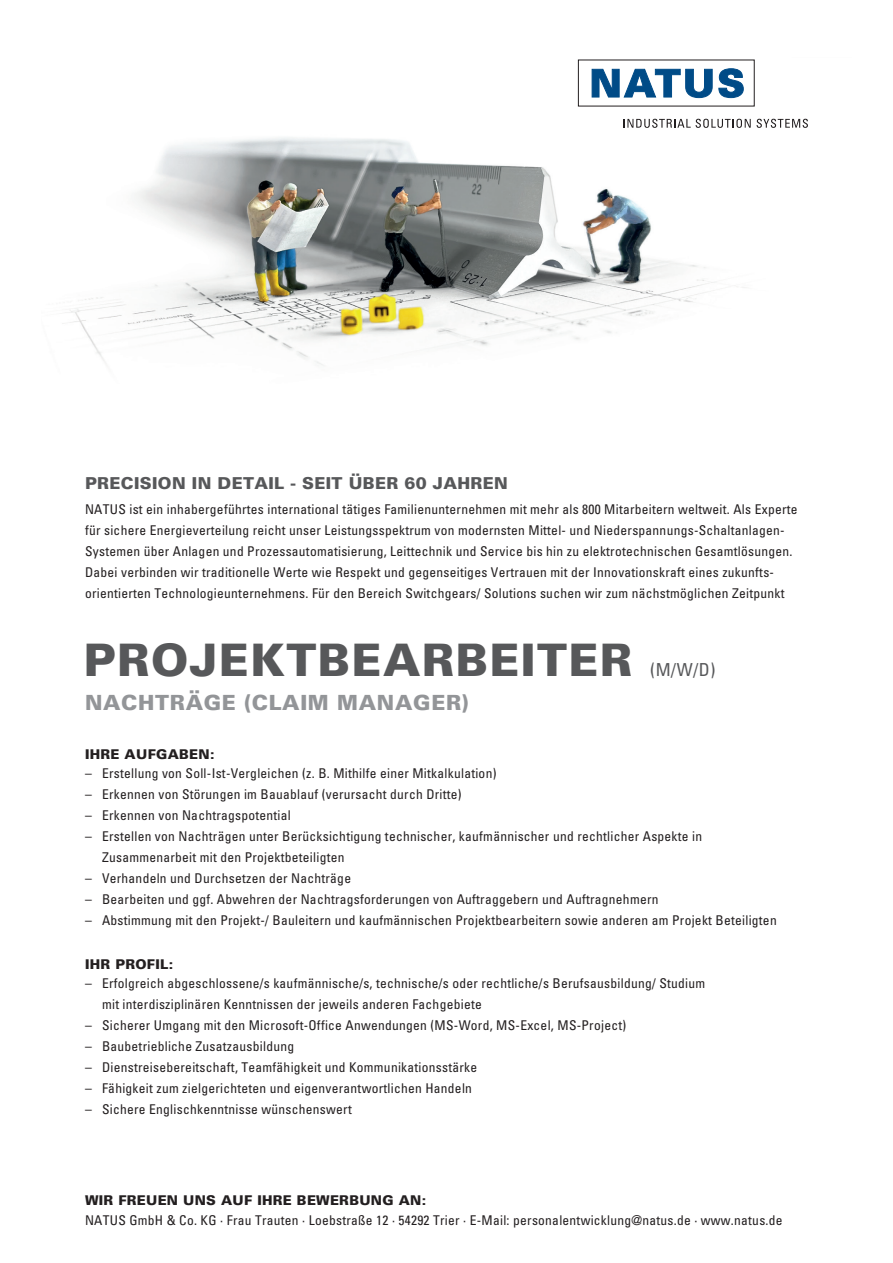
<style>
.page{position:relative;width:893px;height:1263px;background:#fff}
.page>*{position:absolute;margin:0;border:0;box-sizing:border-box;transform-origin:0 0}
.t1{font:900 45px "Univers";letter-spacing:.03em;color:#57585a}
.t2{font:900 21px "Univers";letter-spacing:.03em;color:#939598}
.t3{font:condensed 18px "Univers";color:#57585a}
.t4{font:900 16.5px "Univers";letter-spacing:.02em;color:#57585a}
.t5{font:condensed 13.5px "Univers";letter-spacing:.02em;color:#231f20}
.t6{font:900 13.5px "Univers";letter-spacing:.02em;color:#231f20}
</style>
<div class="page">
<img style="left:62px;top:59px;width:745px;height:307px">
<div style="left:578px;top:60px;width:176px;height:46px;background:#fff"></div>
<svg style="left:591px;top:68px;width:153px;height:31px"></svg>
<svg style="left:623px;top:119px;width:128px;height:9px"></svg>
<svg style="left:757px;top:119px;width:51px;height:9px"></svg>
<p class="t4" style="left:85px;top:472px;width:424px">PRECISION IN DETAIL - SEIT ÜBER 60 JAHREN</p>
<p class="t5" style="left:85px;top:500px;width:714px">NATUS ist ein inhabergeführtes international tätiges Familienunternehmen mit mehr als 800 Mitarbeitern weltweit. Als Experte</p>
<p class="t5" style="left:85px;top:521px;width:701px">für sichere Energieverteilung reicht unser Leistungsspektrum von modernsten Mittel- und Niederspannungs-Schaltanlagen-</p>
<p class="t5" style="left:85px;top:542px;width:709px">Systemen über Anlagen und Prozessautomatisierung, Leittechnik und Service bis hin zu elektrotechnischen Gesamtlösungen.</p>
<p class="t5" style="left:85px;top:563px;width:690px">Dabei verbinden wir traditionelle Werte wie Respekt und gegenseitiges Vertrauen mit der Innovationskraft eines zukunfts-</p>
<p class="t5" style="left:85px;top:584px;width:701px">orientierten Technologieunternehmens. Für den Bereich Switchgears/ Solutions suchen wir zum nächstmöglichen Zeitpunkt</p>
<p class="t1" style="left:83px;top:632px;width:551px">PROJEKTBEARBEITER</p>
<p class="t3" style="left:650px;top:658px;width:67px">(M/W/D)</p>
<p class="t2" style="left:85px;top:689px;width:385px">NACHTRÄGE (CLAIM MANAGER)</p>
<p class="t6" style="left:85px;top:745px;width:131px">IHRE AUFGABEN:</p>
<p class="t5" style="left:85px;top:765px;width:413px">– Erstellung von Soll-Ist-Vergleichen (z. B. Mithilfe einer Mitkalkulation)</p>
<p class="t5" style="left:85px;top:786px;width:378px">– Erkennen von Störungen im Bauablauf (verursacht durch Dritte)</p>
<p class="t5" style="left:85px;top:807px;width:207px">– Erkennen von Nachtragspotential</p>
<p class="t5" style="left:85px;top:828px;width:619px">– Erstellen von Nachträgen unter Berücksichtigung technischer, kaufmännischer und rechtlicher Aspekte in</p>
<p class="t5" style="left:102px;top:849px;width:244px">Zusammenarbeit mit den Projektbeteiligten</p>
<p class="t5" style="left:85px;top:870px;width:268px">– Verhandeln und Durchsetzen der Nachträge</p>
<p class="t5" style="left:85px;top:891px;width:575px">– Bearbeiten und ggf. Abwehren der Nachtragsforderungen von Auftraggebern und Auftragnehmern</p>
<p class="t5" style="left:85px;top:912px;width:693px">– Abstimmung mit den Projekt-/ Bauleitern und kaufmännischen Projektbearbeitern sowie anderen am Projekt Beteiligten</p>
<p class="t6" style="left:85px;top:955px;width:90px">IHR PROFIL:</p>
<p class="t5" style="left:85px;top:975px;width:622px">– Erfolgreich abgeschlossene/s kaufmännische/s, technische/s oder rechtliche/s Berufsausbildung/ Studium</p>
<p class="t5" style="left:102px;top:996px;width:381px">mit interdisziplinären Kenntnissen der jeweils anderen Fachgebiete</p>
<p class="t5" style="left:85px;top:1017px;width:543px">– Sicherer Umgang mit den Microsoft-Office Anwendungen (MS-Word, MS-Excel, MS-Project)</p>
<p class="t5" style="left:85px;top:1038px;width:211px">– Baubetriebliche Zusatzausbildung</p>
<p class="t5" style="left:85px;top:1059px;width:394px">– Dienstreisebereitschaft, Teamfähigkeit und Kommunikationsstärke</p>
<p class="t5" style="left:85px;top:1080px;width:388px">– Fähigkeit zum zielgerichteten und eigenverantwortlichen Handeln</p>
<p class="t5" style="left:85px;top:1101px;width:268px">– Sichere Englischkenntnisse wünschenswert</p>
<p class="t6" style="left:85px;top:1192px;width:343px">WIR FREUEN UNS AUF IHRE BEWERBUNG AN:</p>
<p class="t5" style="left:85px;top:1211px;width:699px">NATUS GmbH &amp; Co. KG · Frau Trauten · Loebstraße 12 · 54292 Trier · E-Mail: personalentwicklung@natus.de · www.natus.de</p>
</div>
